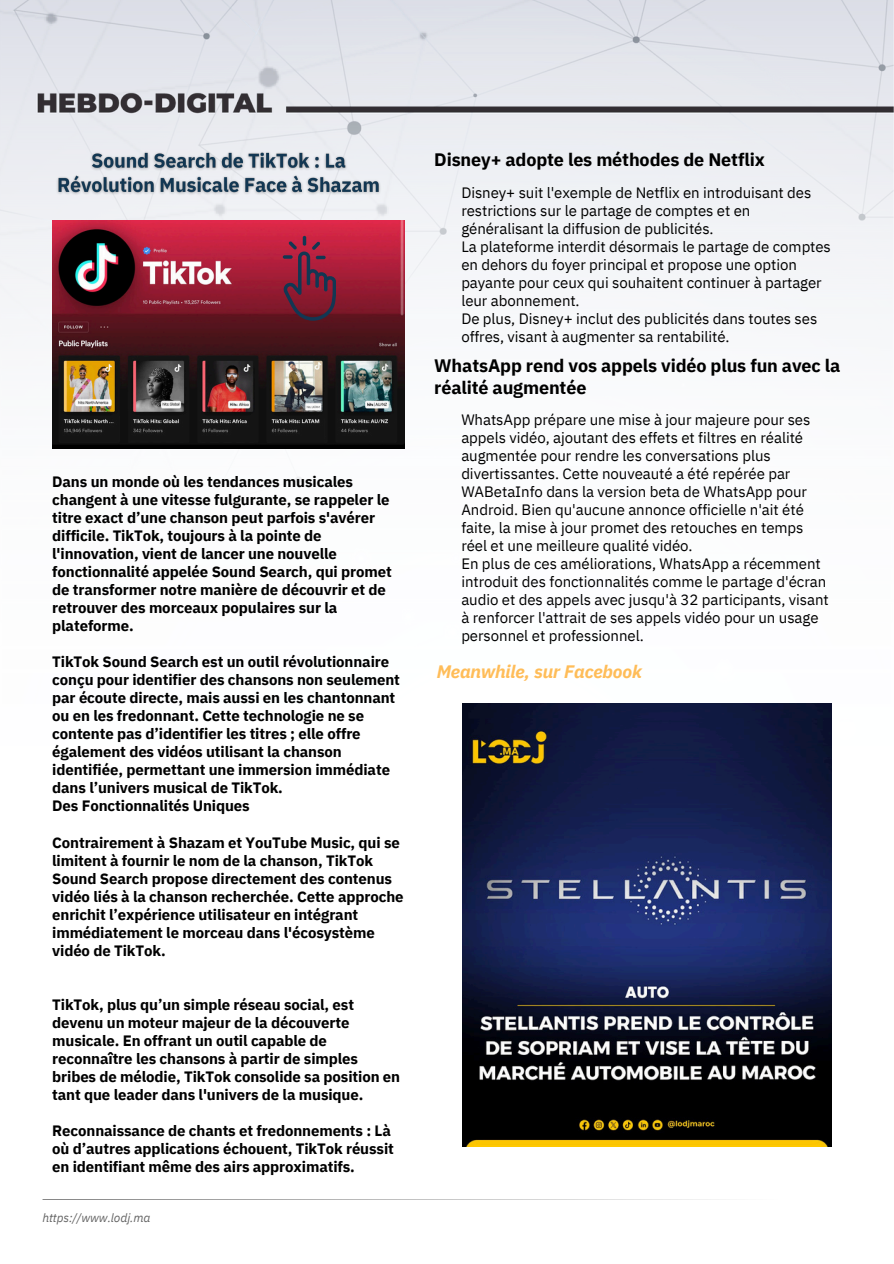
<style>
.page{position:relative;width:894px;height:1264px;background:#fff}
.page>*{position:absolute;margin:0;border:0;box-sizing:border-box;transform-origin:0 0}
.t1{font:700 18px/21.9px "IBM Plex Sans";letter-spacing:-.01em;color:#000}
.t2{font:italic 700 18px "IBM Plex Sans";letter-spacing:-.01em;color:#ffbd59}
.t3{font:700 15px/18px "IBM Plex Sans";letter-spacing:-.01em;color:#000}
.t4{font:15px/18px "IBM Plex Sans";letter-spacing:-.005em;color:#000}
.t5{font:italic 12px "IBM Plex Sans";letter-spacing:-.01em;color:#646464}
</style>
<div class="page">
<img style="left:0;top:0;width:893px;height:1200px">
<svg style="left:43px;top:1199px;width:807px;height:1px"></svg>
<img style="left:462px;top:703px;width:369px;height:443px">
<img style="left:52px;top:220px;width:352px;height:229px">
<svg style="left:283px;top:236px;width:52px;height:84px;background:#80223b"></svg>
<img style="left:53px;top:148px;width:333px;height:51px">
<h3 class="t3" style="left:52px;top:472px;width:341px">Dans un monde où les tendances musicales changent à une vitesse fulgurante, se rappeler le titre exact d’une chanson peut parfois s'avérer difficile. TikTok, toujours à la pointe de l'innovation, vient de lancer une nouvelle fonctionnalité appelée Sound Search, qui promet de transformer notre manière de découvrir et de retrouver des morceaux populaires sur la plateforme.</h3>
<h1 class="t3" style="left:52px;top:652px;width:349px">TikTok Sound Search est un outil révolutionnaire conçu pour identifier des chansons non seulement par écoute directe, mais aussi en les chantonnant ou en les fredonnant. Cette technologie ne se contente pas d’identifier les titres ; elle offre également des vidéos utilisant la chanson identifiée, permettant une immersion immédiate dans l’univers musical de TikTok.<br>Des Fonctionnalités Uniques</h1>
<h3 class="t3" style="left:52px;top:832px;width:353px">Contrairement à Shazam et YouTube Music, qui se limitent à fournir le nom de la chanson, TikTok Sound Search propose directement des contenus vidéo liés à la chanson recherchée. Cette approche enrichit l’expérience utilisateur en intégrant immédiatement le morceau dans l'écosystème vidéo de TikTok.</h3>
<h1 class="t3" style="left:52px;top:994px;width:349px">TikTok, plus qu’un simple réseau social, est devenu un moteur majeur de la découverte musicale. En offrant un outil capable de reconnaître les chansons à partir de simples bribes de mélodie, TikTok consolide sa position en tant que leader dans l'univers de la musique.</h1>
<p class="t3" style="left:52px;top:1120px;width:343px">Reconnaissance de chants et fredonnements : Là où d’autres applications échouent, TikTok réussit en identifiant même des airs approximatifs.</p>
<h2 class="t5" style="left:43px;top:1209px;width:109px">https://www.lodj.ma</h2>
<h2 class="t1" style="left:434px;top:148px;width:332px">Disney+ adopte les méthodes de Netflix</h2>
<h2 class="t4" style="left:461px;top:183px;width:371px">Disney+ suit l'exemple de Netflix en introduisant des restrictions sur le partage de comptes et en généralisant la diffusion de publicités.<br>La plateforme interdit désormais le partage de comptes en dehors du foyer principal et propose une option payante pour ceux qui souhaitent continuer à partager leur abonnement.<br>De plus, Disney+ inclut des publicités dans toutes ses offres, visant à augmenter sa rentabilité.</h2>
<h2 class="t1" style="left:434px;top:354px;width:407px">WhatsApp rend vos appels vidéo plus fun avec la réalité augmentée</h2>
<h2 class="t4" style="left:461px;top:411px;width:369px">WhatsApp prépare une mise à jour majeure pour ses appels vidéo, ajoutant des effets et filtres en réalité augmentée pour rendre les conversations plus divertissantes. Cette nouveauté a été repérée par WABetaInfo dans la version beta de WhatsApp pour Android. Bien qu'aucune annonce officielle n'ait été faite, la mise à jour promet des retouches en temps réel et une meilleure qualité vidéo.<br>En plus de ces améliorations, WhatsApp a récemment introduit des fonctionnalités comme le partage d'écran audio et des appels avec jusqu'à 32 participants, visant à renforcer l'attrait de ses appels vidéo pour un usage personnel et professionnel.</h2>
<h1 class="t2" style="left:436px;top:659px;width:207px">Meanwhile, sur Facebook</h1>
</div>
